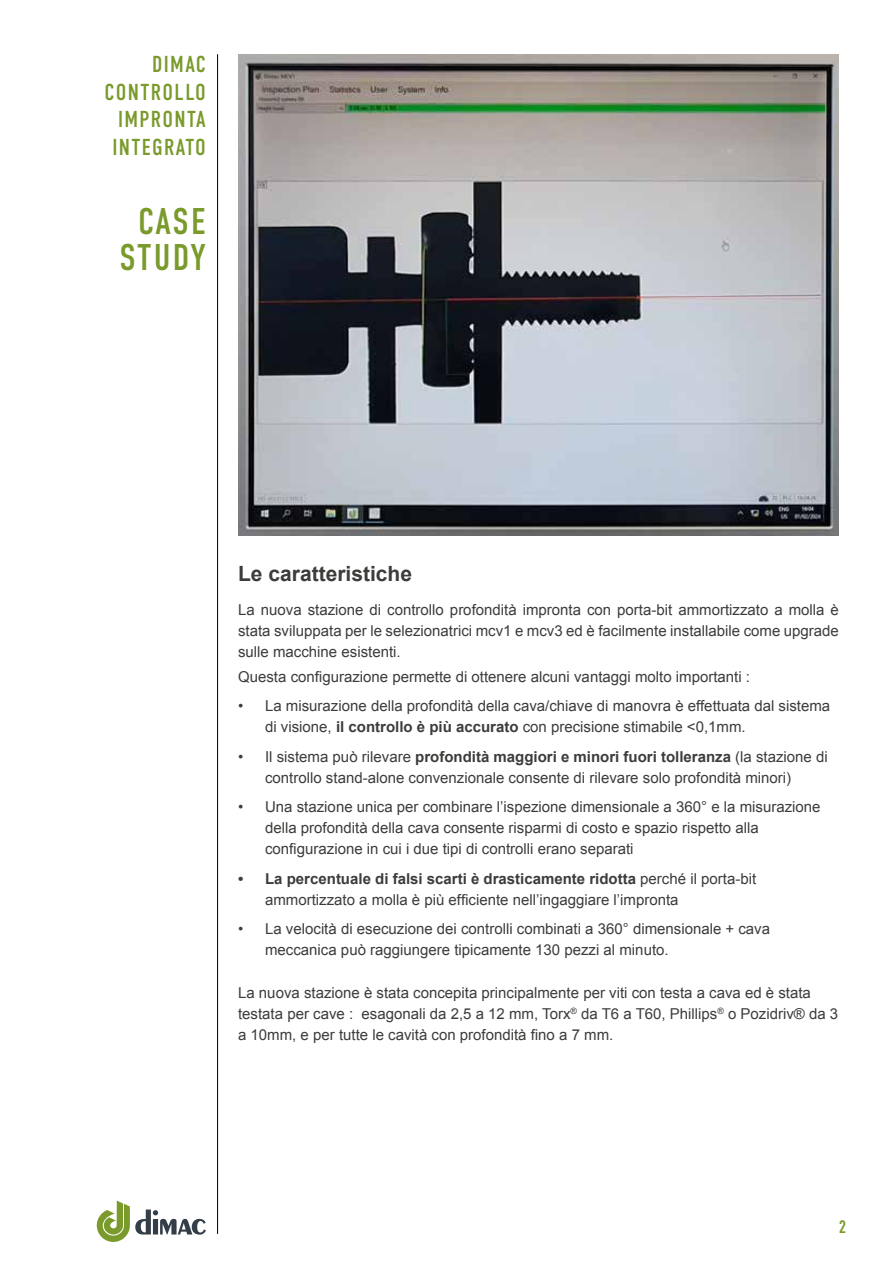
<style>
.page{position:relative;width:893px;height:1263px;background:#fff}
.page>*{position:absolute;margin:0;border:0;box-sizing:border-box;transform-origin:0 0}
.t1{font:37.2px/36.6px "DIN Condensed";letter-spacing:.045em;color:#7a9a2b;text-align:center}
.t2{font:23.1px/27.6px "DIN Condensed";letter-spacing:.06em;color:#7a9a2b;text-align:right}
.t3{font:700 21px "Arial";color:#3c3c3b}
.t4{font:18px "DIN Condensed";color:#7a9a2b}
.t5{font:15px/21px "Arial";color:#3c3c3b}
.s1{font-weight:700}
</style>
<div class="page">
<hr style="left:217px;top:54px;width:1px;height:1180px;background:#000">
<svg style="left:97px;top:1200px;width:109px;height:42px"></svg>
<img style="left:238px;top:54px;width:601px;height:482px">
<h2 class="t2" style="left:104px;top:51px;width:103px">DIMAC<br>CONTROLLO<br>IMPRONTA<br>INTEGRATO</h2>
<h1 class="t1" style="left:119px;top:203px;width:88px">CASE<br>STUDY</h1>
<h3 class="t3" style="left:238px;top:560px;width:175px">Le caratteristiche</h3>
<p class="t5" style="left:238px;top:599px;width:602px;text-align:justify">La nuova stazione di controllo profondità impronta con porta-bit ammortizzato a molla è stata sviluppata per le selezionatrici mcv1 e mcv3 ed è facilmente installabile come upgrade sulle macchine esistenti.</p>
<p class="t5" style="left:238px;top:666px;width:513px">Questa configurazione permette di ottenere alcuni vantaggi molto importanti :</p>
<p class="t5" style="left:265px;top:696px;width:567px;text-indent:-27px">• La misurazione della profondità della cava/chiave di manovra è effettuata dal sistema di visione, <span class="s1">il controllo è più accurato</span> con precisione stimabile &lt;0,1mm.</p>
<p class="t5" style="left:265px;top:746px;width:564px;text-indent:-27px">• Il sistema può rilevare <span class="s1">profondità maggiori e minori fuori tolleranza</span> (la stazione di controllo stand-alone convenzionale consente di rilevare solo profondità minori)</p>
<p class="t5" style="left:265px;top:797px;width:557px;text-indent:-27px">• Una stazione unica per combinare l’ispezione dimensionale a 360° e la misurazione della profondità della cava consente risparmi di costo e spazio rispetto alla configurazione in cui i due tipi di controlli erano separati</p>
<p class="t5" style="left:265px;top:868px;width:493px;text-indent:-27px"><span class="s1">• La percentuale di falsi scarti è drasticamente ridotta</span> perché il porta-bit ammortizzato a molla è più efficiente nell’ingaggiare l’impronta</p>
<p class="t5" style="left:265px;top:919px;width:506px;text-indent:-27px">• La velocità di esecuzione dei controlli combinati a 360° dimensionale + cava meccanica può raggiungere tipicamente 130 pezzi al minuto.</p>
<p class="t5" style="left:238px;top:982px;width:602px">La nuova stazione è stata concepita principalmente per viti con testa a cava ed è stata testata per cave : esagonali da 2,5 a 12 mm, Torx<sup>®</sup> da T6 a T60, Phillips<sup>®</sup> o Pozidriv® da 3 a 10mm, e per tutte le cavità con profondità fino a 7 mm.</p>
<p class="t4" style="left:839px;top:1217px;width:9px">2</p>
</div>
